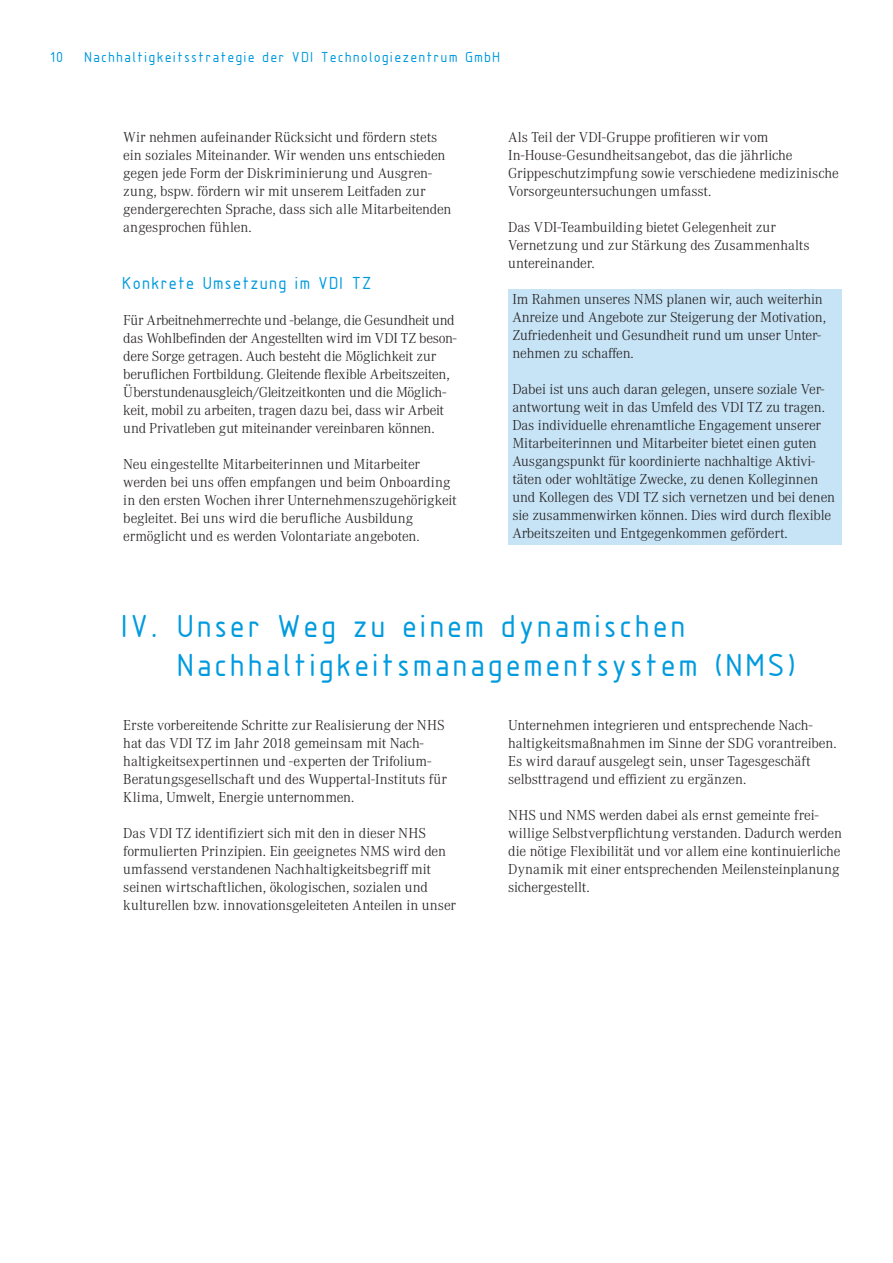
<style>
.page{position:relative;width:893px;height:1263px;background:#fff}
.page>*{position:absolute;margin:0;border:0;box-sizing:border-box;transform-origin:0 0}
.t1{font:33px/39px "Isonorm VDI";letter-spacing:.02em;color:#009bde}
.t2{font:18px "Isonorm VDI";color:#009bde}
.t3{font:300 15px/18px "Corporate A";letter-spacing:-.01em;color:#231f20}
.t4{font:15px "Isonorm VDI";letter-spacing:.02em;color:#009bde}
</style>
<div class="page">
<div style="left:508px;top:290px;width:334px;height:75px;background:#c7e4f6"></div>
<div style="left:508px;top:362px;width:334px;height:21px;background:#c7e4f6"></div>
<div style="left:508px;top:380px;width:334px;height:165px;background:#c7e4f6"></div>
<p class="t4" style="left:51px;top:49px;width:15px">10</p>
<p class="t4" style="left:85px;top:49px;width:418px">Nachhaltigkeitsstrategie der VDI Technologiezentrum GmbH</p>
<p class="t3" style="left:123px;top:127px;width:330px">Wir nehmen aufeinander Rücksicht und fördern stets ein soziales Miteinander. Wir wenden uns entschieden gegen jede Form der Diskriminierung und Ausgren&shy;zung, bspw. fördern wir mit unserem Leitfaden zur gendergerechten Sprache, dass sich alle Mitarbeitenden angesprochen fühlen.</p>
<p class="t2" style="left:123px;top:274px;width:252px">Konkrete Umsetzung im VDI TZ</p>
<p class="t3" style="left:123px;top:310px;width:335px">Für Arbeitnehmerrechte und -belange, die Gesundheit und das Wohlbefinden der Angestellten wird im VDI TZ beson&shy;dere Sorge getragen. Auch besteht die Möglichkeit zur beruflichen Fortbildung. Gleitende flexible Arbeitszeiten, Überstundenausgleich/Gleitzeitkonten und die Möglich&shy;keit, mobil zu arbeiten, tragen dazu bei, dass wir Arbeit und Privatleben gut miteinander vereinbaren können.</p>
<p class="t3" style="left:123px;top:454px;width:335px">Neu eingestellte Mitarbeiterinnen und Mitarbeiter werden bei uns offen empfangen und beim Onboarding in den ersten Wochen ihrer Unternehmenszugehörigkeit begleitet. Bei uns wird die berufliche Ausbildung ermöglicht und es werden Volontariate angeboten.</p>
<p class="t3" style="left:508px;top:127px;width:332px">Als Teil der VDI-Gruppe profitieren wir vom In-House-Gesundheitsangebot, das die jährliche Grippeschutzimpfung sowie verschiedene medizinische Vorsorgeuntersuchungen umfasst.</p>
<p class="t3" style="left:508px;top:217px;width:303px">Das VDI-Teambuilding bietet Gelegenheit zur<br>Vernetzung und zur Stärkung des Zusammenhalts untereinander.</p>
<p class="t3" style="left:512px;top:289px;width:315px">Im Rahmen unseres NMS planen wir, auch weiterhin Anreize und Angebote zur Steigerung der Motivation, Zufriedenheit und Gesundheit rund um unser Unter&shy;nehmen zu schaffen.</p>
<p class="t3" style="left:512px;top:379px;width:324px">Dabei ist uns auch daran gelegen, unsere soziale Ver&shy;antwortung weit in das Umfeld des VDI TZ zu tragen.<br>Das individuelle ehrenamtliche Engagement unserer Mitarbeiterinnen und Mitarbeiter bietet einen guten Ausgangspunkt für koordinierte nachhaltige Aktivi&shy;täten oder wohltätige Zwecke, zu denen Kolleginnen und Kollegen des VDI TZ sich vernetzen und bei denen sie zusammenwirken können. Dies wird durch flexible Arbeitszeiten und Entgegenkommen gefördert.</p>
<h1 class="t1" style="left:179px;top:607px;width:622px;text-indent:-56px">IV. Unser Weg zu einem dynamischen<br>Nachhaltigkeitsmanagementsystem (NMS)</h1>
<p class="t3" style="left:123px;top:715px;width:325px">Erste vorbereitende Schritte zur Realisierung der NHS hat das VDI TZ im Jahr 2018 gemeinsam mit Nach&shy;haltigkeitsexpertinnen und -experten der Trifolium-Beratungsgesellschaft und des Wuppertal-Instituts für Klima, Umwelt, Energie unternommen.</p>
<p class="t3" style="left:123px;top:823px;width:334px">Das VDI TZ identifiziert sich mit den in dieser NHS formulierten Prinzipien. Ein geeignetes NMS wird den umfassend verstandenen Nachhaltigkeitsbegriff mit seinen wirtschaftlichen, ökologischen, sozialen und kulturellen bzw. innovationsgeleiteten Anteilen in unser</p>
<p class="t3" style="left:508px;top:715px;width:330px">Unternehmen integrieren und entsprechende Nach&shy;haltigkeitsmaßnahmen im Sinne der SDG vorantreiben.<br>Es wird darauf ausgelegt sein, unser Tagesgeschäft selbsttragend und effizient zu ergänzen.</p>
<p class="t3" style="left:508px;top:805px;width:335px">NHS und NMS werden dabei als ernst gemeinte frei&shy;willige Selbstverpflichtung verstanden. Dadurch werden die nötige Flexibilität und vor allem eine kontinuierliche Dynamik mit einer entsprechenden Meilensteinplanung sichergestellt.</p>
</div>
